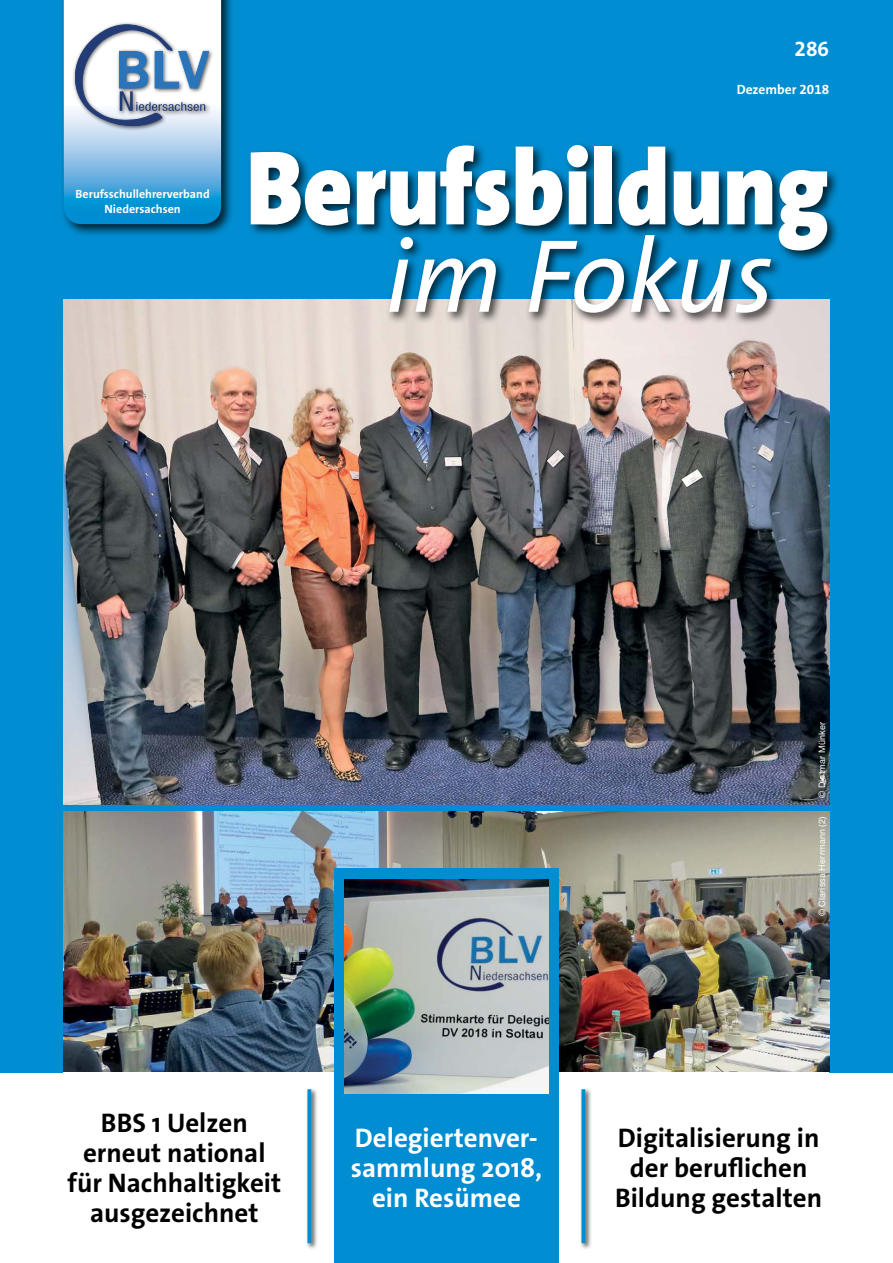
<style>
.page{position:relative;width:893px;height:1263px;background:#fff}
.page>*{position:absolute;margin:0;border:0;box-sizing:border-box;transform-origin:0 0}
.t1{font:900 106.5px "The Sans Os F";letter-spacing:-.005em;color:#fff;scale:.9 1}
.t2{font:italic 105px "The Sans Os F";color:#fff}
.t3{font:700 27px/30px "The Sans Os F";color:#000;text-align:center}
.t4{font:700 27px/30px "The Sans Os F";color:#fff;text-align:center}
.t5{font:700 21px "The Sans Os F";color:#fff}
.t6{font:700 13.5px "The Sans Os F";color:#fff}
.t7{font:700 12px/15px "The Sans Os F";color:#fff;text-align:center}
.t8{font:9px "Helvetica Neue LT Std";letter-spacing:.025em;color:#fff}
</style>
<div class="page">
<div style="left:0;top:0;width:893px;height:1072px;background:#008dd1"></div>
<img style="left:64px;top:300px;width:765px;height:505px">
<img style="left:64px;top:811px;width:765px;height:260px">
<div style="left:247px;top:142px;width:593px;height:121px;background:#000;opacity:.75"></div>
<div style="left:386px;top:232px;width:397px;height:94px;background:#000;opacity:.75"></div>
<div style="left:305px;top:1087px;width:13px;height:163px;background:#000;opacity:.75"></div>
<svg style="left:307px;top:1089px;width:4px;height:154px"></svg>
<div style="left:579px;top:1087px;width:13px;height:163px;background:#000;opacity:.75"></div>
<svg style="left:581px;top:1089px;width:4px;height:154px"></svg>
<div style="left:334px;top:868px;width:225px;height:395px;background:#008dd1"></div>
<img style="left:344px;top:880px;width:205px;height:213px">
<div style="left:60px;top:0;width:174px;height:237px;background:#000;opacity:.75"></div>
<svg style="left:64px;top:0;width:157px;height:224px;background:#9ec6e1"></svg>
<p class="t7" style="left:76px;top:187px;width:136px">Berufsschullehrerverband<br>Niedersachsen</p>
<p class="t5" style="left:794px;top:35px;width:36px">286</p>
<p class="t6" style="left:737px;top:80px;width:94px">Dezember 2018</p>
<h1 class="t1" style="left:246px;top:120px;width:649px">Berufsbildung</h1>
<h2 class="t2" style="left:385px;top:209px;width:390px">im Fokus</h2>
<p class="t8" style="left:816px;top:798px;width:78px;rotate:-90deg">© Dietmar Münker</p>
<p class="t8" style="left:816px;top:916px;width:101px;rotate:-90deg">© Clarissa Herrmann (2)</p>
<p class="t3" style="left:67px;top:1108px;width:215px">BBS 1 Uelzen erneut national für Nachhaltigkeit ausgezeichnet</p>
<p class="t4" style="left:351px;top:1123px;width:193px">Delegiertenver&shy;sammlung 2018, ein Resümee</p>
<p class="t3" style="left:615px;top:1123px;width:209px">Digitalisierung in der beruflichen<br>Bildung gestalten</p>
</div>
